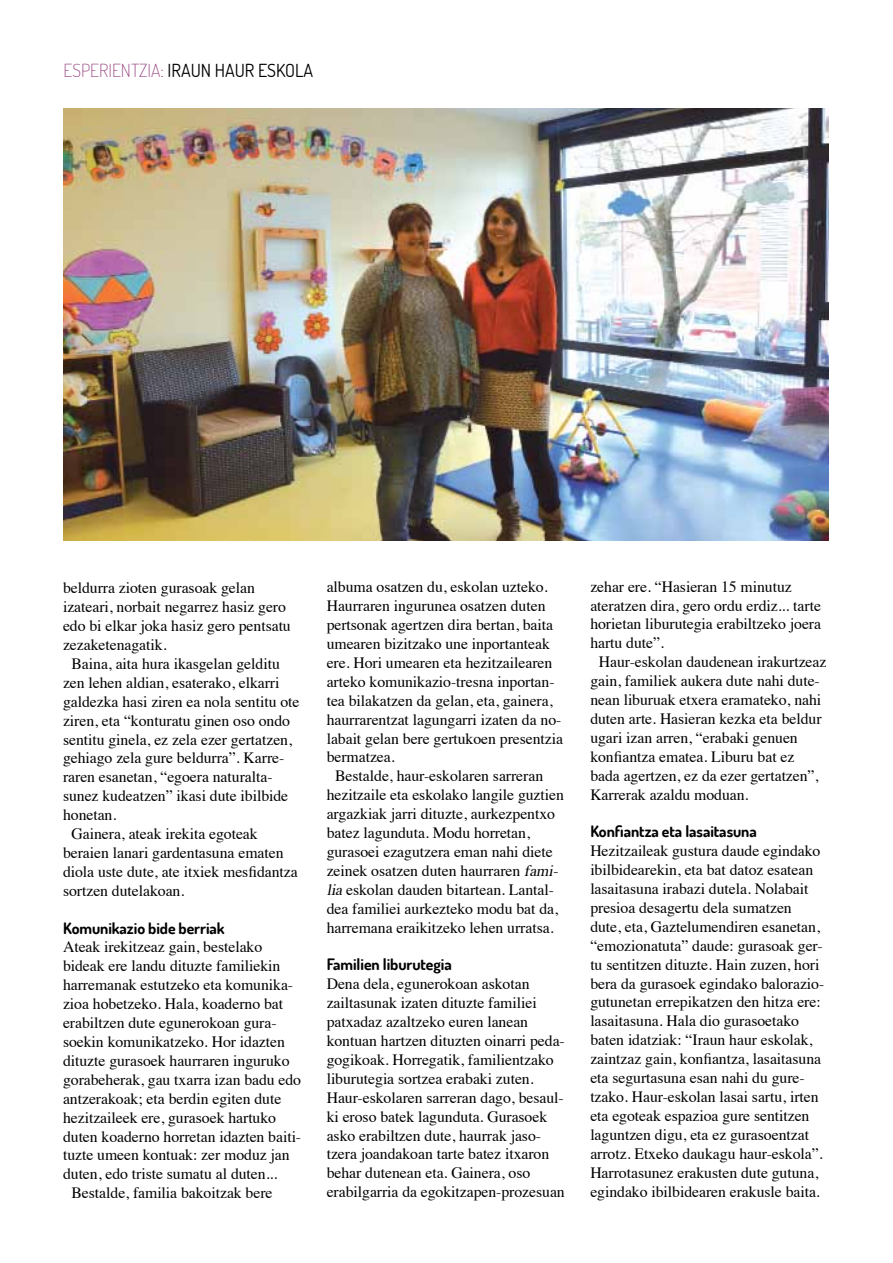
<style>
.page{position:relative;width:893px;height:1263px;background:#fff}
.page>*{position:absolute;margin:0;border:0;box-sizing:border-box;transform-origin:0 0}
.t1{font:18px "Dosis";color:#000}
.t2{font:15.75px/18.9px "Times";letter-spacing:-.005em;color:#000}
.t3{font:700 15.75px "Dosis";letter-spacing:-.005em;color:#000}
.s1{font-weight:200;color:#8c3273}
.s2{font-style:italic}
</style>
<div class="page">
<img style="left:63px;top:108px;width:765px;height:432px">
<p class="t1" style="left:63px;top:59px;width:251px"><span class="s1">ESPERIENTZIA:</span> IRAUN HAUR ESKOLA</p>
<p class="t2" style="left:63px;top:577px;width:193px">beldurra zioten gurasoak gelan</p>
<p class="t2" style="left:63px;top:596px;width:224px">izateari, norbait negarrez hasiz gero</p>
<p class="t2" style="left:63px;top:615px;width:229px">edo bi elkar joka hasiz gero pentsatu</p>
<p class="t2" style="left:63px;top:634px;width:105px">zezaketenagatik.</p>
<p class="t2" style="left:72px;top:653px;width:210px">Baina, aita hura ikasgelan gelditu</p>
<p class="t2" style="left:63px;top:672px;width:218px">zen lehen aldian, esaterako, elkarri</p>
<p class="t2" style="left:63px;top:691px;width:238px">galdezka hasi ziren ea nola sentitu ote</p>
<p class="t2" style="left:63px;top:709px;width:229px">ziren, eta “konturatu ginen oso ondo</p>
<p class="t2" style="left:63px;top:728px;width:230px">sentitu ginela, ez zela ezer gertatzen,</p>
<p class="t2" style="left:63px;top:747px;width:223px">gehiago zela gure beldurra”. Karre-</p>
<p class="t2" style="left:63px;top:766px;width:211px">raren esanetan, “egoera naturalta-</p>
<p class="t2" style="left:63px;top:785px;width:227px">sunez kudeatzen” ikasi dute ibilbide</p>
<p class="t2" style="left:63px;top:804px;width:55px">honetan.</p>
<p class="t2" style="left:72px;top:823px;width:188px">Gainera, ateak irekita egoteak</p>
<p class="t2" style="left:63px;top:842px;width:222px">beraien lanari gardentasuna ematen</p>
<p class="t2" style="left:63px;top:861px;width:236px">diola uste dute, ate itxiek mesfidantza</p>
<p class="t2" style="left:63px;top:880px;width:123px">sortzen dutelakoan.</p>
<p class="t3" style="left:63px;top:918px;width:163px">Komunikazio bide berriak</p>
<p class="t2" style="left:63px;top:936px;width:201px">Ateak irekitzeaz gain, bestelako</p>
<p class="t2" style="left:63px;top:955px;width:219px">bideak ere landu dituzte familiekin</p>
<p class="t2" style="left:63px;top:974px;width:232px">harremanak estutzeko eta komunika-</p>
<p class="t2" style="left:63px;top:993px;width:222px">zioa hobetzeko. Hala, koaderno bat</p>
<p class="t2" style="left:63px;top:1012px;width:215px">erabiltzen dute egunerokoan gura-</p>
<p class="t2" style="left:63px;top:1031px;width:223px">soekin komunikatzeko. Hor idazten</p>
<p class="t2" style="left:63px;top:1050px;width:228px">dituzte gurasoek haurraren inguruko</p>
<p class="t2" style="left:63px;top:1069px;width:240px">gorabeherak, gau txarra izan badu edo</p>
<p class="t2" style="left:63px;top:1087px;width:220px">antzerakoak; eta berdin egiten dute</p>
<p class="t2" style="left:63px;top:1106px;width:215px">hezitzaileek ere, gurasoek hartuko</p>
<p class="t2" style="left:63px;top:1125px;width:240px">duten koaderno horretan idazten baiti-</p>
<p class="t2" style="left:63px;top:1144px;width:228px">tuzte umeen kontuak: zer moduz jan</p>
<p class="t2" style="left:63px;top:1163px;width:216px">duten, edo triste sumatu al duten...</p>
<p class="t2" style="left:72px;top:1182px;width:203px">Bestalde, familia bakoitzak bere</p>
<p class="t2" style="left:327px;top:576px;width:223px">albuma osatzen du, eskolan uzteko.</p>
<p class="t2" style="left:327px;top:595px;width:220px">Haurraren ingurunea osatzen duten</p>
<p class="t2" style="left:327px;top:614px;width:228px">pertsonak agertzen dira bertan, baita</p>
<p class="t2" style="left:327px;top:633px;width:225px">umearen bizitzako une inportanteak</p>
<p class="t2" style="left:327px;top:652px;width:227px">ere. Hori umearen eta hezitzailearen</p>
<p class="t2" style="left:327px;top:671px;width:229px">arteko komunikazio-tresna inportan-</p>
<p class="t2" style="left:327px;top:690px;width:227px">tea bilakatzen da gelan, eta, gainera,</p>
<p class="t2" style="left:327px;top:708px;width:236px">haurrarentzat lagungarri izaten da no-</p>
<p class="t2" style="left:327px;top:727px;width:238px">labait gelan bere gertukoen presentzia</p>
<p class="t2" style="left:327px;top:746px;width:70px">bermatzea.</p>
<p class="t2" style="left:335px;top:765px;width:210px">Bestalde, haur-eskolaren sarreran</p>
<p class="t2" style="left:327px;top:784px;width:239px">hezitzaile eta eskolako langile guztien</p>
<p class="t2" style="left:327px;top:803px;width:230px">argazkiak jarri dituzte, aurkezpentxo</p>
<p class="t2" style="left:327px;top:822px;width:205px">batez lagunduta. Modu horretan,</p>
<p class="t2" style="left:327px;top:841px;width:228px">gurasoei ezagutzera eman nahi diete</p>
<p class="t2" style="left:327px;top:860px;width:238px">zeinek osatzen duten haurraren <span class="s2">fami-</span></p>
<p class="t2" style="left:327px;top:879px;width:229px"><span class="s2">lia</span>eskolan dauden bitartean. Lantal-</p>
<p class="t2" style="left:327px;top:897px;width:233px">dea familiei aurkezteko modu bat da,</p>
<p class="t2" style="left:327px;top:916px;width:228px">harremana eraikitzeko lehen urratsa.</p>
<p class="t3" style="left:327px;top:954px;width:127px">Familien liburutegia</p>
<p class="t2" style="left:327px;top:973px;width:240px">Dena dela, egunerokoan askotan zailtasunak izaten dituzte familiei patxadaz azaltzeko euren lanean kontuan hartzen dituzten oinarri peda&shy;gogikoak. Horregatik, familientzako liburutegia sortzea erabaki zuten.<br>Haur-eskolaren sarreran dago, besaul&shy;ki eroso batek lagunduta. Gurasoek asko erabiltzen dute, haurrak jaso&shy;tzera joandakoan tarte batez itxaron behar dutenean eta. Gainera, oso erabilgarria da egokitzapen-prozesuan</p>
<p class="t2" style="left:590px;top:575px;width:203px">zehar ere. “Hasieran 15 minutuz</p>
<p class="t2" style="left:590px;top:594px;width:232px">ateratzen dira, gero ordu erdiz... tarte</p>
<p class="t2" style="left:590px;top:613px;width:232px">horietan liburutegia erabiltzeko joera</p>
<p class="t2" style="left:590px;top:632px;width:75px">hartu dute”.</p>
<p class="t2" style="left:599px;top:651px;width:229px">Haur-eskolan daudenean irakurtzeaz</p>
<p class="t2" style="left:590px;top:670px;width:231px">gain, familiek aukera dute nahi dute-</p>
<p class="t2" style="left:590px;top:689px;width:232px">nean liburuak etxera eramateko, nahi</p>
<p class="t2" style="left:590px;top:708px;width:233px">duten arte. Hasieran kezka eta beldur</p>
<p class="t2" style="left:590px;top:727px;width:209px">ugari izan arren, “erabaki genuen</p>
<p class="t2" style="left:590px;top:746px;width:206px">konfiantza ematea. Liburu bat ez</p>
<p class="t2" style="left:590px;top:764px;width:230px">bada agertzen, ez da ezer gertatzen”,</p>
<p class="t2" style="left:590px;top:783px;width:160px">Karrerak azaldu moduan.</p>
<p class="t3" style="left:590px;top:821px;width:168px">Konfiantza eta lasaitasuna</p>
<p class="t2" style="left:590px;top:840px;width:235px">Hezitzaileak gustura daude egindako ibilbidearekin, eta bat datoz esatean lasaitasuna irabazi dutela. Nolabait presioa desagertu dela sumatzen dute, eta, Gaztelumendiren esanetan, “emozionatuta” daude: gurasoak ger&shy;tu sentitzen dituzte. Hain zuzen, hori bera da gurasoek egindako balorazio&shy;gutunetan errepikatzen den hitza ere: lasaitasuna. Hala dio gurasoetako baten idatziak: “Iraun haur eskolak, zaintzaz gain, konfiantza, lasaitasuna eta segurtasuna esan nahi du gure&shy;tzako. Haur-eskolan lasai sartu, irten eta egoteak espazioa gure sentitzen laguntzen digu, eta ez gurasoentzat arrotz. Etxeko daukagu haur-eskola”.<br>Harrotasunez erakusten dute gutuna, egindako ibilbidearen erakusle baita.</p>
</div>
